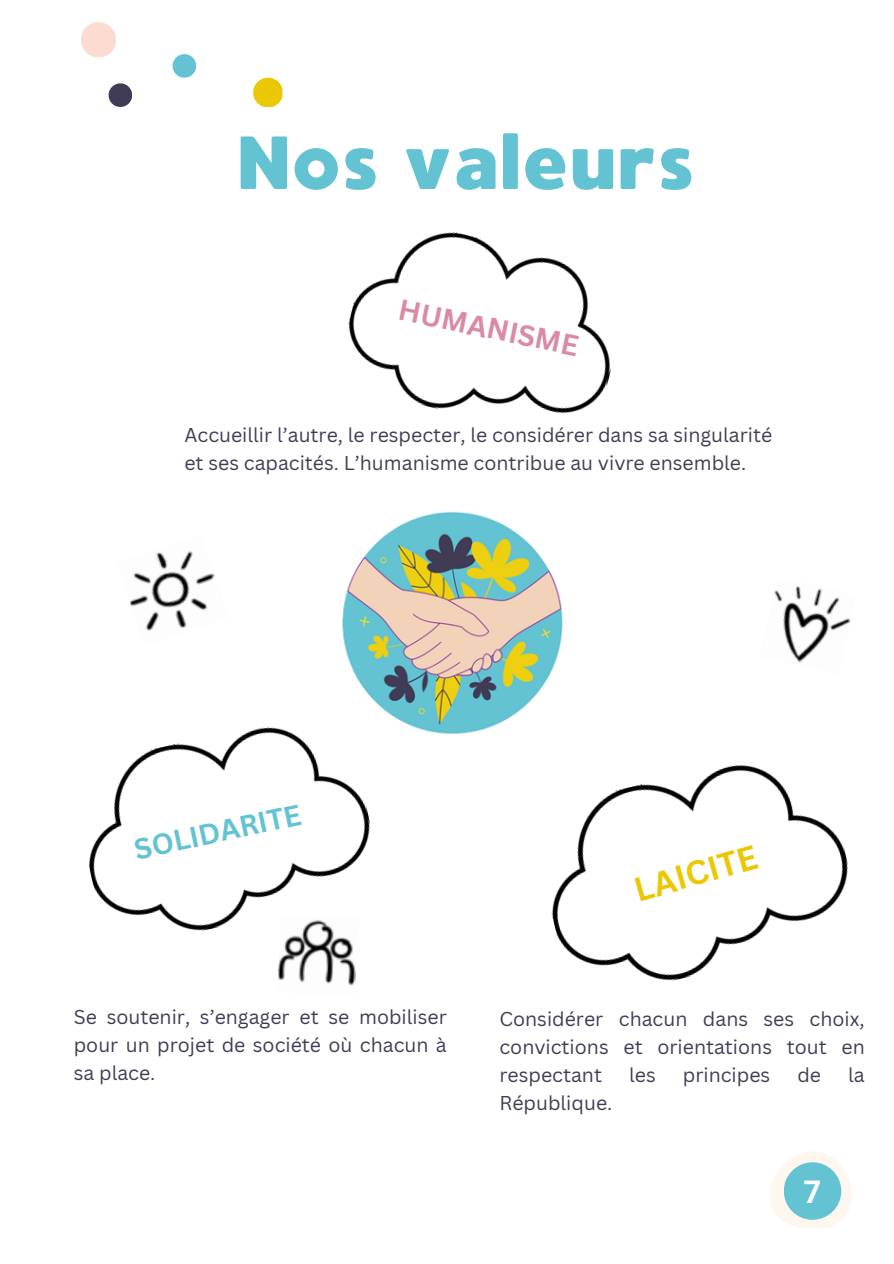
<style>
.page{position:relative;width:894px;height:1264px;background:#fff}
.page>*{position:absolute;margin:0;border:0;box-sizing:border-box;transform-origin:0 0}
.t1{font:75px "MADE Waffle Soft";color:#64c3d2}
.t2{font:700 33px "Canva Sans";color:#ebc805}
.t3{font:700 31.2px "Roboto";color:#fff}
.t4{font:700 28.5px "Canva Sans";color:#64c3d2}
.t5{font:700 28.5px "Canva Sans";color:#da8aa5}
.t6{font:19.5px/28.2px "Canva Sans";color:#413c55;text-align:justify}
</style>
<div class="page">
<img style="left:342px;top:511px;width:221px;height:224px">
<img style="left:551px;top:765px;width:297px;height:216px">
<img style="left:348px;top:231px;width:263px;height:182px">
<img style="left:88px;top:707px;width:297px;height:224px">
<img style="left:130px;top:551px;width:85px;height:80px">
<img style="left:277px;top:914px;width:82px;height:72px">
<img style="left:774px;top:586px;width:77px;height:77px">
<svg style="left:770px;top:1151px;width:81px;height:76px"></svg>
<div style="left:783px;top:1162px;width:58px;height:57px;background:#64c3d2;border-radius:50%"></div>
<svg style="left:81px;top:22px;width:35px;height:35px"></svg>
<svg style="left:108px;top:83px;width:24px;height:24px"></svg>
<svg style="left:172px;top:54px;width:24px;height:24px"></svg>
<svg style="left:253px;top:78px;width:29px;height:29px"></svg>
<h1 class="t1" style="left:237px;top:117px;width:459px">Nos valeurs</h1>
<h2 class="t5" style="left:403px;top:289px;width:184px;rotate:12deg">HUMANISME</h2>
<p class="t6" style="left:184px;top:420px;width:589px">Accueillir l’autre, le respecter, le considérer dans sa singularité et ses capacités. L’humanisme contribue au vivre ensemble.</p>
<p class="t4" style="left:130px;top:829px;width:171px;rotate:-12deg">SOLIDARITE</p>
<p class="t6" style="left:74px;top:1002px;width:374px">Se soutenir, s’engager et se mobiliser pour un projet de société où chacun à sa place.</p>
<h3 class="t2" style="left:628px;top:868px;width:128px;rotate:-16deg">LAICITE</h3>
<p class="t6" style="left:499px;top:1004px;width:367px">Considérer chacun dans ses choix, convictions et orientations tout en respectant</p>
<p class="t6" style="left:629px;top:1060px;width:28px">les</p>
<p class="t6" style="left:682px;top:1060px;width:89px">principes</p>
<p class="t6" style="left:797px;top:1060px;width:25px">de</p>
<p class="t6" style="left:848px;top:1060px;width:18px">la</p>
<p class="t6" style="left:499px;top:1088px;width:114px">République.</p>
<p class="t3" style="left:803px;top:1174px;width:19px">7</p>
</div>
